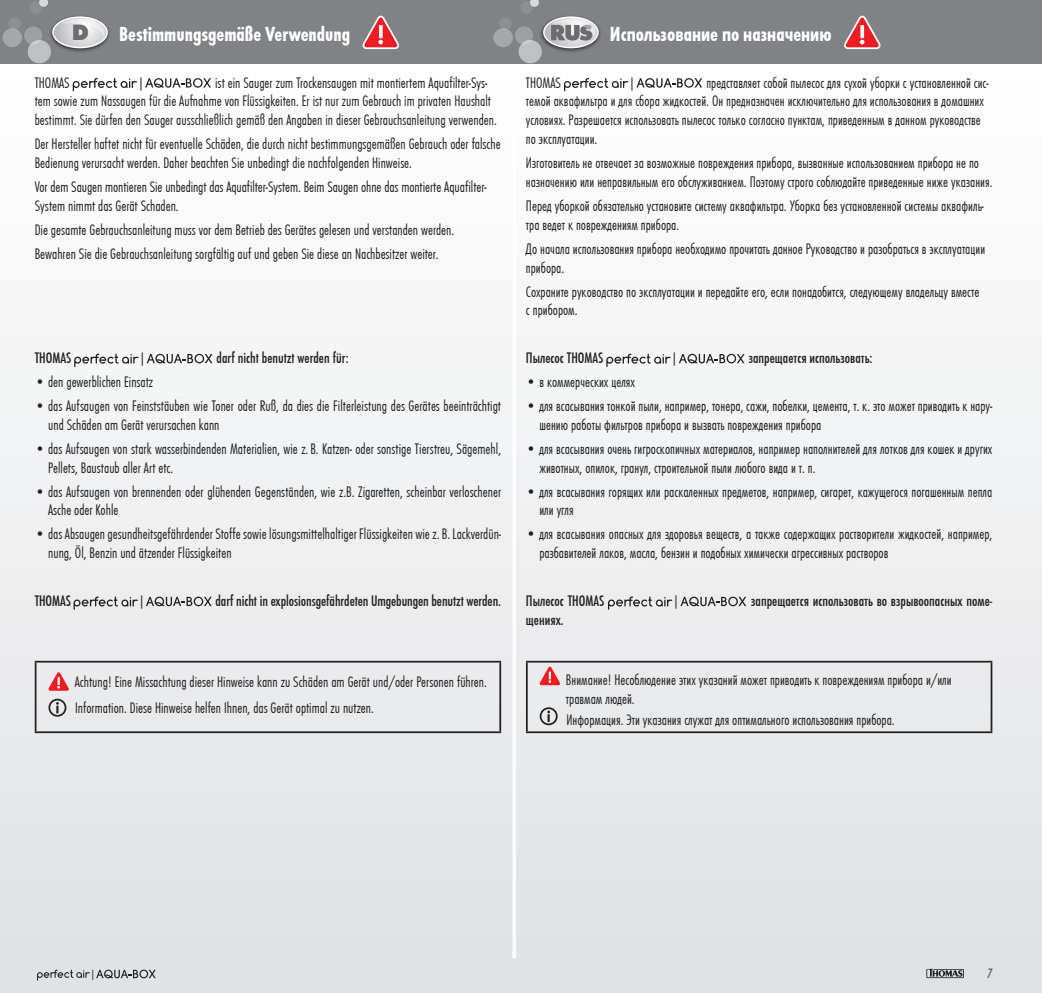
<style>
.page{position:relative;width:1042px;height:993px;background:#fff}
.page>*{position:absolute;margin:0;border:0;box-sizing:border-box;transform-origin:0 0}
.t1{font:800 23.1px "Function";color:#6c6d70}
.t2{font:700 21px "Futura Con";color:#fff}
.t3{font:300 15.75px/18.9px "Futura Con";color:#231f20}
.t4{font:500 15.75px "Futura Con";color:#231f20}
.t5{font:italic 500 14px "Futura Con";color:#57585a}
.t6{font:300 12.25px "Futura Con";color:#231f20}
.t7{font:8.75px "Futura";letter-spacing:.03em;color:#231f20}
</style>
<div class="page">
<div style="left:0;top:74px;width:1042px;height:918px;background:linear-gradient(to bottom,#fffefe,#dfe0e2)"></div>
<hr style="left:512px;top:74px;width:4px;height:883px;background:#fff">
<div style="left:0;top:0;width:1042px;height:63px;background:#808285"></div>
<svg style="left:362px;top:15px;width:37px;height:35px"></svg>
<svg style="left:564px;top:78px;width:64px;height:13px"></svg>
<svg style="left:636px;top:76px;width:66px;height:12px"></svg>
<svg style="left:752px;top:97px;width:5px;height:5px"></svg>
<svg style="left:606px;top:353px;width:64px;height:14px"></svg>
<svg style="left:678px;top:351px;width:66px;height:12px"></svg>
<svg style="left:795px;top:351px;width:4px;height:3px"></svg>
<svg style="left:795px;top:373px;width:4px;height:5px"></svg>
<svg style="left:608px;top:596px;width:64px;height:13px"></svg>
<svg style="left:680px;top:594px;width:66px;height:12px"></svg>
<svg style="left:796px;top:615px;width:5px;height:5px"></svg>
<hr style="left:526px;top:660px;width:466px;height:2px;background:#231f20">
<hr style="left:526px;top:662px;width:2px;height:69px;background:#231f20">
<hr style="left:990px;top:662px;width:2px;height:69px;background:#231f20">
<hr style="left:526px;top:731px;width:466px;height:1px;background:#231f20">
<svg style="left:539px;top:666px;width:21px;height:19px"></svg>
<div style="left:540px;top:707px;width:18px;height:18px;border:2px solid #231f20;border-radius:50%"></div>
<svg style="left:547px;top:710px;width:3px;height:11px"></svg>
<svg style="left:844px;top:15px;width:36px;height:35px"></svg>
<svg style="left:73px;top:78px;width:64px;height:13px"></svg>
<svg style="left:145px;top:76px;width:66px;height:12px"></svg>
<svg style="left:261px;top:97px;width:5px;height:5px"></svg>
<svg style="left:74px;top:353px;width:64px;height:14px"></svg>
<svg style="left:146px;top:351px;width:66px;height:12px"></svg>
<svg style="left:263px;top:351px;width:4px;height:3px"></svg>
<svg style="left:263px;top:373px;width:4px;height:5px"></svg>
<svg style="left:74px;top:596px;width:64px;height:13px"></svg>
<svg style="left:146px;top:594px;width:66px;height:12px"></svg>
<svg style="left:262px;top:615px;width:5px;height:5px"></svg>
<hr style="left:35px;top:660px;width:466px;height:2px;background:#231f20">
<hr style="left:35px;top:662px;width:1px;height:69px;background:#231f20">
<hr style="left:499px;top:662px;width:2px;height:69px;background:#231f20">
<hr style="left:35px;top:731px;width:466px;height:1px;background:#231f20">
<svg style="left:48px;top:671px;width:21px;height:19px"></svg>
<div style="left:48px;top:698px;width:18px;height:18px;border:2px solid #231f20;border-radius:50%"></div>
<svg style="left:56px;top:701px;width:3px;height:12px"></svg>
<svg style="left:39px;top:0;width:9px;height:7px"></svg>
<div style="left:2px;top:28px;width:20px;height:19px;background:#a5a7a9;border-radius:50%"></div>
<div style="left:8px;top:17px;width:13px;height:13px;background:#8c8e90;border-radius:50%"></div>
<div style="left:30px;top:1px;width:12px;height:13px;background:#8c8e90;border-radius:50%"></div>
<div style="left:24px;top:26px;width:18px;height:18px;background:#9fa0a3;border-radius:50%"></div>
<div style="left:28px;top:40px;width:23px;height:23px;background:#bfc0c1;border-radius:50%"></div>
<svg style="left:530px;top:0;width:9px;height:7px"></svg>
<div style="left:493px;top:28px;width:20px;height:19px;background:#a5a7a9;border-radius:50%"></div>
<div style="left:499px;top:17px;width:13px;height:13px;background:#8c8e90;border-radius:50%"></div>
<div style="left:520px;top:1px;width:13px;height:13px;background:#8c8e90;border-radius:50%"></div>
<div style="left:515px;top:26px;width:18px;height:18px;background:#9fa0a3;border-radius:50%"></div>
<svg style="left:518px;top:40px;width:24px;height:23px"></svg>
<div style="left:49px;top:15px;width:62px;height:38px;background:#231f20;opacity:.75"></div>
<div style="left:52px;top:16px;width:56px;height:32px;border:1px solid #fff;border-radius:50%"></div>
<svg style="left:53px;top:17px;width:54px;height:31px;background:#cbccce"></svg>
<div style="left:540px;top:15px;width:61px;height:38px;background:#231f20;opacity:.75"></div>
<div style="left:543px;top:16px;width:56px;height:32px;border:1px solid #fff;border-radius:50%"></div>
<svg style="left:544px;top:17px;width:54px;height:31px;background:#aaabad"></svg>
<svg style="left:926px;top:968px;width:38px;height:9px"></svg>
<svg style="left:37px;top:969px;width:53px;height:11px"></svg>
<svg style="left:96px;top:967px;width:60px;height:10px"></svg>
<svg style="left:201px;top:986px;width:5px;height:5px"></svg>
<h1 class="t1" style="left:72px;top:19px;width:19px">D</h1>
<h2 class="t2" style="left:119px;top:19px;width:233px">Bestimmungsgemäße Verwendung</h2>
<h2 class="t2" style="left:610px;top:19px;width:223px">Использование по назначению</h2>
<p class="t3" style="left:35px;top:72px;width:464px;text-indent:180px">ist ein Sauger zum Trockensaugen mit montiertem Aquafilter-Sys&shy;tem sowie zum Nassaugen für die Aufnahme von Flüssigkeiten. Er ist nur zum Gebrauch im privaten Haushalt bestimmt. Sie dürfen den Sauger ausschließlich gemäß den Angaben in dieser Gebrauchsanleitung verwenden.</p>
<p class="t3" style="left:35px;top:134px;width:467px">Der Hersteller haftet nicht für eventuelle Schäden, die durch nicht bestimmungsgemäßen Gebrauch oder falsche<br>Bedienung verursacht werden. Daher beachten Sie unbedingt die nachfolgenden Hinweise.</p>
<p class="t3" style="left:35px;top:177px;width:453px">Vor dem Saugen montieren Sie unbedingt das Aquafilter-System. Beim Saugen ohne das montierte Aquafilter-<br>System nimmt das Gerät Schaden.</p>
<p class="t3" style="left:35px;top:217px;width:421px;line-height:23.8px">Die gesamte Gebrauchsanleitung muss vor dem Betrieb des Gerätes gelesen und verstanden werden.<br>Bewahren Sie die Gebrauchsanleitung sorgfältig auf und geben Sie diese an Nachbesitzer weiter.</p>
<p class="t3" style="left:35px;top:72px;width:37px">THOMAS</p>
<p class="t3" style="left:137px;top:72px;width:9px">|</p>
<p class="t7" style="left:145px;top:87px;width:36px">Compact</p>
<p class="t4" style="left:35px;top:347px;width:38px">THOMAS</p>
<p class="t3" style="left:138px;top:348px;width:9px">|</p>
<p class="t4" style="left:217px;top:347px;width:134px">darf nicht benutzt werden für:</p>
<p class="t3" style="left:35px;top:371px;width:120px">• den gewerblichen Einsatz</p>
<p class="t3" style="left:48px;top:395px;width:454px;text-indent:-13px">• das Aufsaugen von Feinststäuben wie Toner oder Ruß, da dies die Filterleistung des Gerätes beeinträchtigt und Schäden am Gerät verursachen kann</p>
<p class="t3" style="left:48px;top:438px;width:454px;text-indent:-13px">• das Aufsaugen von stark wasserbindenden Materialien, wie z.B. Katzen- oder sonstige Tierstreu, Sägemehl,<br>Pellets, Baustaub aller Art etc.</p>
<p class="t3" style="left:48px;top:481px;width:454px;text-indent:-13px">• das Aufsaugen von brennenden oder glühenden Gegenständen, wie z.B. Zigaretten, scheinbar verloschener<br>Asche oder Kohle</p>
<p class="t3" style="left:48px;top:524px;width:454px;text-indent:-13px">• das Absaugen gesundheitsgefährdender Stoffe sowie lösungsmittelhaltiger Flüssigkeiten wie z. B. Lackverdün&shy;nung, Öl, Benzin und ätzender Flüssigkeiten</p>
<p class="t4" style="left:35px;top:590px;width:38px">THOMAS</p>
<p class="t3" style="left:138px;top:590px;width:9px">|</p>
<p class="t4" style="left:215px;top:590px;width:287px">darf nicht in explosionsgefährdeten Umgebungen benutzt werden.</p>
<p class="t3" style="left:75px;top:668px;width:414px;line-height:25.9px">Achtung! Eine Missachtung dieser Hinweise kann zu Schäden am Gerät und/oder Personen führen.<br>Information. Diese Hinweise helfen Ihnen, das Gerät optimal zu nutzen.</p>
<p class="t3" style="left:526px;top:72px;width:464px;text-indent:180px">представляет собой пылесос для сухой уборки с установленной сис&shy;темой аквафильтра и для сбора жидкостей. Он предназначен исключительно для использования в домашних условиях. Разрешается использовать пылесос только согласно пунктам, приведенным в данном руководстве по эксплуатации.</p>
<p class="t3" style="left:526px;top:153px;width:468px">Изготовитель не отвечает за возможные повреждения прибора, вызванные использованием прибора не по назначению или неправильным его обслуживанием. Поэтому строго соблюдайте приведенные ниже указания.</p>
<p class="t3" style="left:526px;top:195px;width:459px">Перед уборкой обязательно установите систему аквафильтра. Уборка без установленной системы аквафиль&shy;тра ведет к повреждениям прибора.</p>
<p class="t3" style="left:526px;top:238px;width:461px">До начала использования прибора необходимо прочитать данное Руководство и разобраться в эксплуатации прибора.</p>
<p class="t3" style="left:526px;top:281px;width:455px">Сохраните руководство по эксплуатации и передайте его, если понадобится, следующему владельцу вместе с прибором.</p>
<p class="t4" style="left:526px;top:347px;width:79px">Пылесос THOMAS</p>
<p class="t3" style="left:670px;top:348px;width:9px">|</p>
<p class="t4" style="left:749px;top:347px;width:125px">запрещается использовать:</p>
<p class="t3" style="left:526px;top:371px;width:110px">• в коммерческих целях</p>
<p class="t3" style="left:539px;top:395px;width:454px;text-indent:-13px">• для всасывания тонкой пыли, например, тонера, сажи, побелки, цемента, т. к. это может приводить к нару&shy;шению работы фильтров прибора и вызвать повреждения прибора</p>
<p class="t3" style="left:539px;top:438px;width:454px;text-indent:-13px">• для всасывания очень гигроскопичных материалов, например наполнителей для лотков для кошек и других животных, опилок, гранул, строительной пыли любого вида и т. п.</p>
<p class="t3" style="left:539px;top:481px;width:454px;text-indent:-13px">• для всасывания горящих или раскаленных предметов, например, сигарет, кажущегося погашенным пепла или угля</p>
<p class="t3" style="left:539px;top:524px;width:454px;text-indent:-13px">• для всасывания опасных для здоровья веществ, а также содержащих растворители жидкостей, например, разбавителей лаков, масла, бензин и подобных химически агрессивных растворов</p>
<p class="t4" style="left:526px;top:590px;width:80px">Пылесос THOMAS</p>
<p class="t3" style="left:672px;top:590px;width:9px">|</p>
<p class="t4" style="left:751px;top:590px;width:243px">запрещается использовать во взрывоопасных поме-</p>
<p class="t4" style="left:526px;top:609px;width:39px">щениях.</p>
<p class="t3" style="left:526px;top:72px;width:37px">THOMAS</p>
<p class="t3" style="left:628px;top:72px;width:9px">|</p>
<p class="t3" style="left:566px;top:669px;width:387px">Внимание! Несоблюдение этих указаний может приводить к повреждениям прибора и/или травмам людей.</p>
<p class="t3" style="left:566px;top:709px;width:330px">Информация. Эти указания служат для оптимального использования прибора.</p>
<p class="t6" style="left:90px;top:965px;width:8px">|</p>
<p class="t5" style="left:987px;top:963px;width:7px">7</p>
</div>
